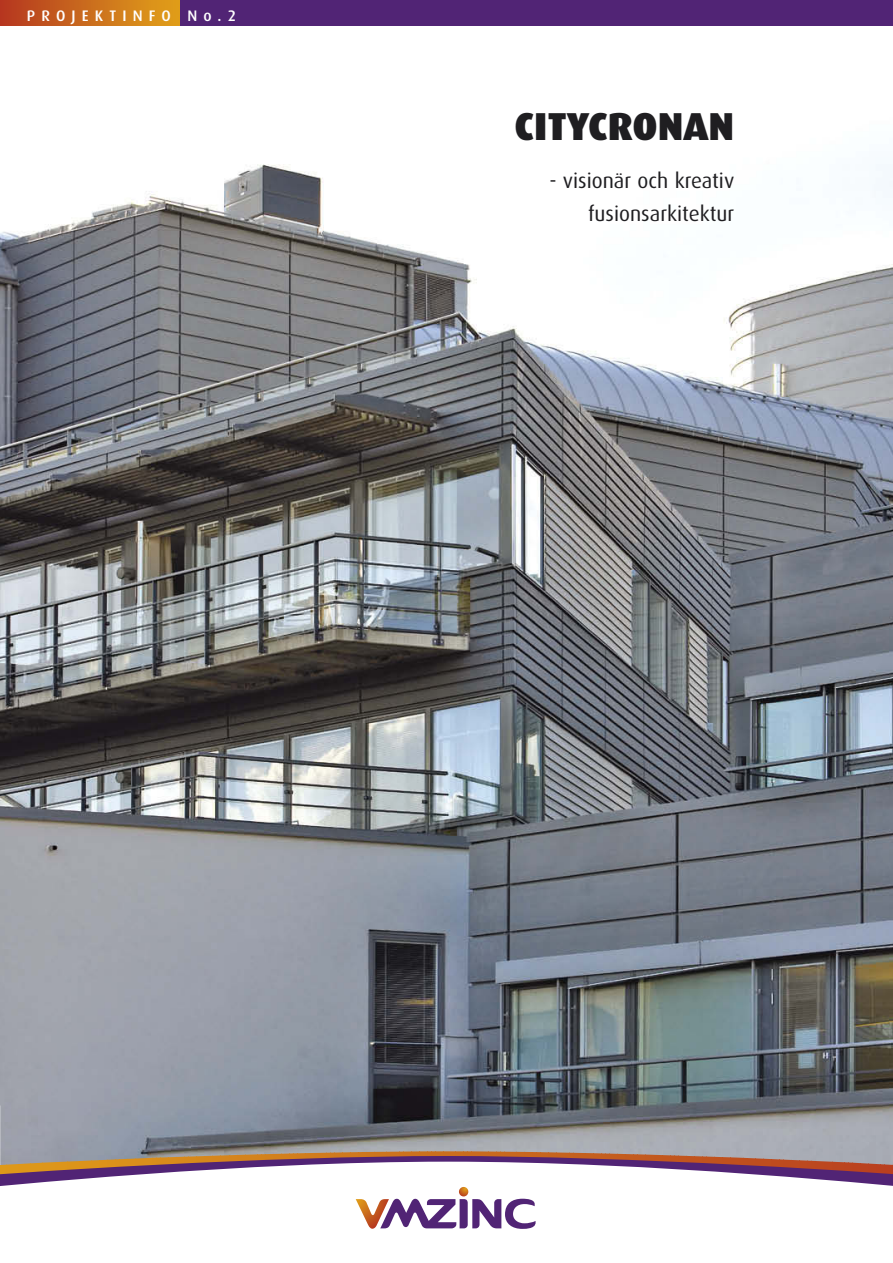
<style>
.page{position:relative;width:893px;height:1263px;background:#fff}
.page>*{position:absolute;margin:0;border:0;box-sizing:border-box;transform-origin:0 0}
.t1{font:900 39px "Dax";color:#1f1e21}
.t2{font:21px/33px "Dax";color:#1f1e21;text-align:right}
.t3{font:500 15.3px "Dax";color:#fff}
</style>
<div class="page">
<img style="left:0;top:164px;width:893px;height:987px">
<div style="left:177px;top:0;width:716px;height:26px;background:#512475"></div>
<svg style="left:0;top:1085px;width:1px;height:32px"></svg>
<div style="left:0;top:1151px;width:6px;height:32px;background:#9b9ea7"></div>
<div style="left:6px;top:1151px;width:13px;height:32px;background:#9d9fab"></div>
<div style="left:19px;top:1151px;width:12px;height:32px;background:#9b9daa"></div>
<div style="left:31px;top:1151px;width:12px;height:32px;background:#999da9"></div>
<div style="left:43px;top:1151px;width:12px;height:32px;background:#979ba7"></div>
<div style="left:55px;top:1151px;width:12px;height:32px;background:#969aa6"></div>
<div style="left:67px;top:1151px;width:12px;height:32px;background:#969ba7"></div>
<div style="left:79px;top:1151px;width:12px;height:32px;background:#939ba8"></div>
<div style="left:91px;top:1151px;width:8px;height:32px;background:#949ca9"></div>
<div style="left:99px;top:1151px;width:9px;height:32px;background:#919ba9"></div>
<div style="left:108px;top:1151px;width:8px;height:32px;background:#919aaa"></div>
<hr style="left:116px;top:1151px;width:4px;height:32px;background:#8f98a9">
<div style="left:120px;top:1151px;width:8px;height:32px;background:#8d96a7"></div>
<div style="left:128px;top:1151px;width:8px;height:32px;background:#8c95a6"></div>
<svg style="left:136px;top:1151px;width:8px;height:5px"></svg>
<svg style="left:144px;top:1151px;width:8px;height:5px"></svg>
<svg style="left:152px;top:1151px;width:4px;height:5px"></svg>
<svg style="left:156px;top:1151px;width:4px;height:5px"></svg>
<svg style="left:160px;top:1151px;width:8px;height:5px"></svg>
<svg style="left:168px;top:1151px;width:8px;height:5px"></svg>
<svg style="left:176px;top:1151px;width:8px;height:5px"></svg>
<svg style="left:184px;top:1151px;width:5px;height:5px"></svg>
<svg style="left:189px;top:1151px;width:8px;height:5px"></svg>
<svg style="left:197px;top:1151px;width:8px;height:5px"></svg>
<svg style="left:205px;top:1151px;width:8px;height:5px"></svg>
<svg style="left:213px;top:1151px;width:8px;height:5px"></svg>
<svg style="left:221px;top:1151px;width:4px;height:5px"></svg>
<svg style="left:225px;top:1151px;width:4px;height:5px"></svg>
<svg style="left:229px;top:1151px;width:8px;height:5px"></svg>
<svg style="left:237px;top:1151px;width:8px;height:5px"></svg>
<svg style="left:245px;top:1151px;width:12px;height:5px"></svg>
<svg style="left:257px;top:1151px;width:4px;height:5px"></svg>
<svg style="left:261px;top:1151px;width:4px;height:5px"></svg>
<svg style="left:265px;top:1151px;width:9px;height:5px"></svg>
<svg style="left:274px;top:1151px;width:8px;height:5px"></svg>
<svg style="left:282px;top:1151px;width:8px;height:5px"></svg>
<svg style="left:290px;top:1151px;width:4px;height:5px"></svg>
<svg style="left:294px;top:1151px;width:4px;height:5px"></svg>
<svg style="left:298px;top:1151px;width:8px;height:5px"></svg>
<svg style="left:306px;top:1151px;width:8px;height:5px"></svg>
<svg style="left:314px;top:1151px;width:12px;height:5px"></svg>
<svg style="left:326px;top:1151px;width:4px;height:5px"></svg>
<svg style="left:330px;top:1151px;width:4px;height:5px"></svg>
<svg style="left:334px;top:1151px;width:8px;height:5px"></svg>
<svg style="left:342px;top:1151px;width:8px;height:5px"></svg>
<svg style="left:350px;top:1151px;width:9px;height:5px"></svg>
<svg style="left:359px;top:1151px;width:4px;height:5px"></svg>
<svg style="left:363px;top:1151px;width:4px;height:5px"></svg>
<div style="left:367px;top:1151px;width:8px;height:32px;background:#ce761d"></div>
<div style="left:375px;top:1151px;width:12px;height:32px;background:#ce751d"></div>
<div style="left:387px;top:1151px;width:8px;height:32px;background:#ce741d"></div>
<svg style="left:395px;top:1151px;width:4px;height:5px"></svg>
<svg style="left:399px;top:1151px;width:4px;height:5px"></svg>
<div style="left:403px;top:1151px;width:8px;height:32px;background:#cd721d"></div>
<div style="left:411px;top:1151px;width:8px;height:32px;background:#cd711d"></div>
<div style="left:419px;top:1151px;width:8px;height:32px;background:#cc711d"></div>
<svg style="left:427px;top:1151px;width:4px;height:5px"></svg>
<svg style="left:431px;top:1151px;width:4px;height:5px"></svg>
<div style="left:435px;top:1151px;width:9px;height:32px;background:#cb6f1d"></div>
<div style="left:444px;top:1151px;width:12px;height:32px;background:#cb6e1d"></div>
<div style="left:456px;top:1151px;width:8px;height:32px;background:#cb6d1d"></div>
<svg style="left:464px;top:1151px;width:4px;height:5px"></svg>
<svg style="left:468px;top:1151px;width:4px;height:5px"></svg>
<div style="left:472px;top:1151px;width:8px;height:32px;background:#ca6b1e"></div>
<div style="left:480px;top:1151px;width:8px;height:32px;background:#c96a1e"></div>
<div style="left:488px;top:1151px;width:8px;height:32px;background:#c96a1e"></div>
<svg style="left:496px;top:1151px;width:4px;height:5px"></svg>
<svg style="left:500px;top:1151px;width:4px;height:5px"></svg>
<div style="left:504px;top:1151px;width:12px;height:32px;background:#c8681e"></div>
<div style="left:516px;top:1151px;width:8px;height:32px;background:#c8671e"></div>
<div style="left:524px;top:1151px;width:9px;height:32px;background:#c8661e"></div>
<svg style="left:533px;top:1151px;width:4px;height:5px"></svg>
<svg style="left:537px;top:1151px;width:4px;height:5px"></svg>
<svg style="left:541px;top:1151px;width:8px;height:5px"></svg>
<svg style="left:549px;top:1151px;width:8px;height:5px"></svg>
<svg style="left:557px;top:1151px;width:8px;height:5px"></svg>
<svg style="left:565px;top:1151px;width:4px;height:5px"></svg>
<svg style="left:569px;top:1151px;width:4px;height:5px"></svg>
<svg style="left:573px;top:1151px;width:12px;height:5px"></svg>
<svg style="left:585px;top:1151px;width:8px;height:5px"></svg>
<svg style="left:593px;top:1151px;width:8px;height:5px"></svg>
<svg style="left:601px;top:1151px;width:4px;height:5px"></svg>
<svg style="left:605px;top:1151px;width:4px;height:5px"></svg>
<svg style="left:609px;top:1151px;width:9px;height:5px"></svg>
<svg style="left:618px;top:1151px;width:8px;height:5px"></svg>
<svg style="left:626px;top:1151px;width:8px;height:5px"></svg>
<svg style="left:634px;top:1151px;width:4px;height:5px"></svg>
<svg style="left:638px;top:1151px;width:8px;height:5px"></svg>
<svg style="left:646px;top:1151px;width:8px;height:5px"></svg>
<svg style="left:654px;top:1151px;width:8px;height:5px"></svg>
<svg style="left:662px;top:1151px;width:8px;height:5px"></svg>
<svg style="left:670px;top:1151px;width:4px;height:5px"></svg>
<svg style="left:674px;top:1151px;width:4px;height:5px"></svg>
<svg style="left:678px;top:1151px;width:8px;height:5px"></svg>
<div style="left:686px;top:1151px;width:8px;height:32px;background:#abafb8"></div>
<div style="left:694px;top:1151px;width:9px;height:32px;background:#abaeb7"></div>
<hr style="left:703px;top:1151px;width:4px;height:32px;background:#a8abb4">
<div style="left:707px;top:1151px;width:8px;height:32px;background:#acafb8"></div>
<div style="left:715px;top:1151px;width:8px;height:32px;background:#aaadb6"></div>
<div style="left:723px;top:1151px;width:8px;height:32px;background:#aaadb6"></div>
<div style="left:731px;top:1151px;width:8px;height:32px;background:#abaeb7"></div>
<hr style="left:739px;top:1151px;width:4px;height:32px;background:#abaeb7">
<hr style="left:743px;top:1151px;width:4px;height:32px;background:#acafb8">
<div style="left:747px;top:1151px;width:8px;height:32px;background:#a9adb6"></div>
<div style="left:755px;top:1151px;width:8px;height:32px;background:#aaadb6"></div>
<div style="left:763px;top:1151px;width:8px;height:32px;background:#abafb8"></div>
<div style="left:771px;top:1151px;width:8px;height:32px;background:#abaeb7"></div>
<hr style="left:779px;top:1151px;width:4px;height:32px;background:#aaadb6">
<div style="left:783px;top:1151px;width:9px;height:32px;background:#aaadb6"></div>
<div style="left:792px;top:1151px;width:8px;height:32px;background:#aaadb6"></div>
<div style="left:800px;top:1151px;width:8px;height:32px;background:#a8acb5"></div>
<hr style="left:808px;top:1151px;width:4px;height:32px;background:#a9acb5">
<hr style="left:812px;top:1151px;width:4px;height:32px;background:#aaadb6">
<div style="left:816px;top:1151px;width:8px;height:32px;background:#a7abb4"></div>
<div style="left:824px;top:1151px;width:8px;height:32px;background:#a9adb6"></div>
<div style="left:832px;top:1151px;width:12px;height:32px;background:#a7abb4"></div>
<hr style="left:844px;top:1151px;width:4px;height:32px;background:#a8acb5">
<hr style="left:848px;top:1151px;width:4px;height:32px;background:#a8acb5">
<div style="left:852px;top:1151px;width:8px;height:32px;background:#a6aab3"></div>
<div style="left:860px;top:1151px;width:8px;height:32px;background:#a6aab3"></div>
<div style="left:868px;top:1151px;width:9px;height:32px;background:#a7aab3"></div>
<hr style="left:877px;top:1151px;width:4px;height:32px;background:#a8acb5">
<hr style="left:881px;top:1151px;width:4px;height:32px;background:#a7aab3">
<div style="left:885px;top:1151px;width:8px;height:32px;background:#a7aab3"></div>
<hr style="left:892px;top:1151px;width:1px;height:32px;background:#b93e1f">
<svg style="left:0;top:1156px;width:893px;height:73px"></svg>
<div style="left:0;top:0;width:179px;height:26px;background:linear-gradient(to right,#b53720,#e1a219)"></div>
<p class="t3" style="left:27px;top:7px;width:211px">PROJEKT INFO N O.2</p>
<h1 class="t1" style="left:514px;top:104px;width:221px">CITYCRONAN</h1>
<p class="t2" style="left:549px;top:165px;width:186px">- visionär och kreativ fusionsarkitektur</p>
</div>
